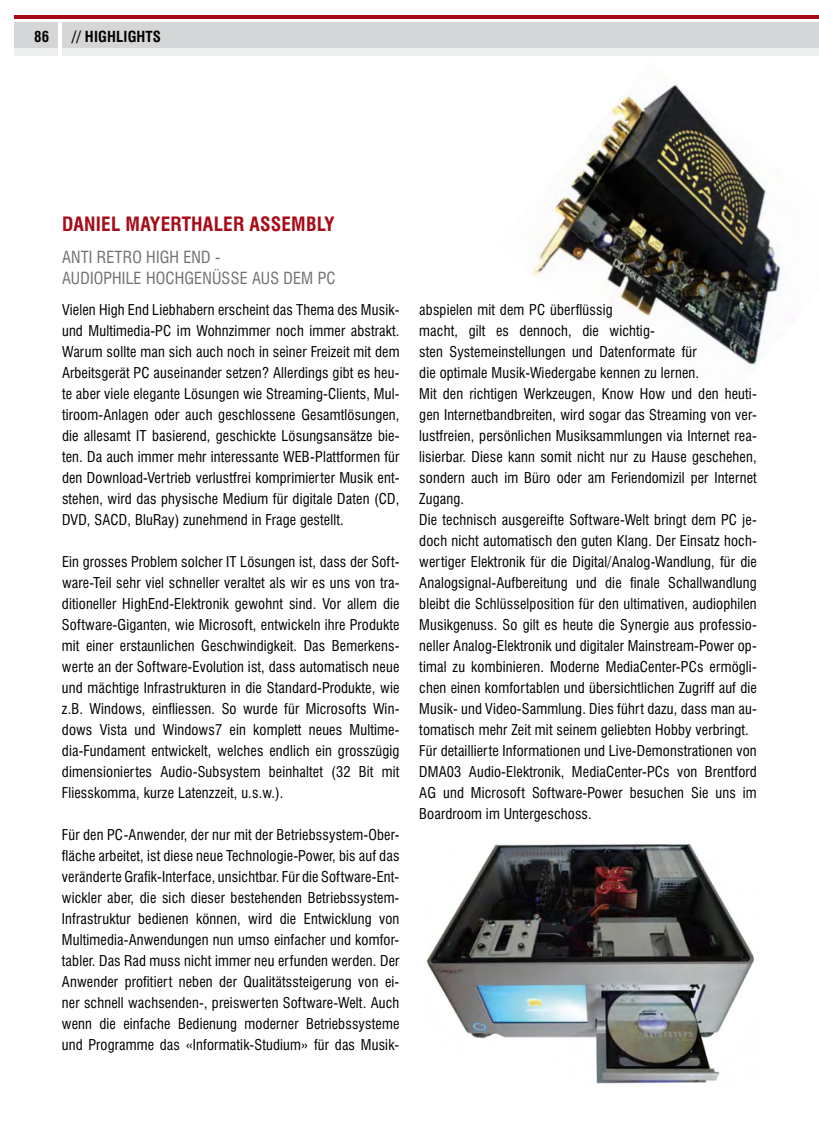
<style>
.page{position:relative;width:819px;height:1141px;background:#fff}
.page>*{position:absolute;margin:0;border:0;box-sizing:border-box;transform-origin:0 0}
.t1{font:700 condensed 19.25px "Swiss 721 BT";letter-spacing:.01em;color:#a60b16}
.t2{font:condensed 16.28px/21px "Swiss 721 BT";letter-spacing:.01em;color:#707173}
.t3{font:700 condensed 14.88px "Swiss 721 BT";letter-spacing:.01em;color:#000}
.t4{font:condensed 14.53px/21px "Swiss 721 BT";letter-spacing:.01em;color:#000;text-align:justify}
</style>
<div class="page">
<div style="left:15px;top:22px;width:804px;height:29px;background:#d5d6d7"></div>
<hr style="left:15px;top:15px;width:804px;height:4px;background:#a60b16">
<div style="left:15px;top:48px;width:804px;height:8px;background:#eeefef"></div>
<hr style="left:58px;top:20px;width:4px;height:39px;background:#fff">
<img style="left:426px;top:843px;width:328px;height:244px">
<img style="left:531px;top:84px;width:253px;height:285px">
<p class="t3" style="left:34px;top:28px;width:17px">86</p>
<p class="t3" style="left:72px;top:28px;width:91px">// HIGHLIGHTS</p>
<p class="t1" style="left:62px;top:212px;width:274px">DANIEL MAYERTHALER ASSEMBLY</p>
<p class="t2" style="left:62px;top:246px;width:265px">Anti Retro High End -<br>audiophile Hochgenüsse aus dem PC</p>
<p class="t4" style="left:62px;top:299px;width:339px">Vielen High End Liebhabern erscheint das Thema des Musik&shy;und Multimedia-PC im Wohnzimmer noch immer abstrakt.<br>Warum sollte man sich auch noch in seiner Freizeit mit dem Arbeitsgerät PC auseinander setzen? Allerdings gibt es heu&shy;te aber viele elegante Lösungen wie Streaming-Clients, Mul&shy;tiroom-Anlagen oder auch geschlossene Gesamtlösungen, die allesamt IT basierend, geschickte Lösungsansätze bie&shy;ten. Da auch immer mehr interessante WEB-Plattformen für den Download-Vertrieb verlustfrei komprimierter Musik ent&shy;stehen, wird das physische Medium für digitale Daten (CD, DVD, SACD, BluRay) zunehmend in Frage gestellt.</p>
<p class="t4" style="left:62px;top:551px;width:339px">Ein grosses Problem solcher IT Lösungen ist, dass der Soft&shy;ware-Teil sehr viel schneller veraltet als wir es uns von tra&shy;ditioneller HighEnd-Elektronik gewohnt sind. Vor allem die Software-Giganten, wie Microsoft, entwickeln ihre Produkte mit einer erstaunlichen Geschwindigkeit. Das Bemerkens&shy;werte an der Software-Evolution ist, dass automatisch neue und mächtige Infrastrukturen in die Standard-Produkte, wie z.B. Windows, einfliessen. So wurde für Microsofts Win&shy;dows Vista und Windows7 ein komplett neues Multime&shy;dia-Fundament entwickelt, welches endlich ein grosszügig dimensioniertes Audio-Subsystem beinhaltet (32 Bit mit Fliesskomma, kurze Latenzzeit, u.s.w.).</p>
<p class="t4" style="left:62px;top:824px;width:339px">Für den PC-Anwender, der nur mit der Betriebssystem-Ober&shy;fläche arbeitet, ist diese neue Technologie-Power, bis auf das veränderte Grafik-Interface, unsichtbar. Für die Software-Ent&shy;wickler aber, die sich dieser bestehenden Betriebssystem-Infrastruktur bedienen können, wird die Entwicklung von Multimedia-Anwendungen nun umso einfacher und komfor&shy;tabler. Das Rad muss nicht immer neu erfunden werden. Der Anwender profitiert neben der Qualitätssteigerung von ei&shy;ner schnell wachsenden-, preiswerten Software-Welt. Auch wenn die einfache Bedienung moderner Betriebssysteme und Programme das «Informatik-Studium» für das Musik-</p>
<p class="t4" style="left:419px;top:299px;width:339px;text-align:left">abspielen mit dem PC überflüssig<br>macht, gilt es dennoch, die wichtig-<br>sten Systemeinstellungen und Datenformate für<br>die optimale Musik-Wiedergabe kennen zu lernen.<br>Mit den richtigen Werkzeugen, Know How und den heuti&shy;gen Internetbandbreiten, wird sogar das Streaming von ver&shy;lustfreien, persönlichen Musiksammlungen via Internet rea&shy;lisierbar. Diese kann somit nicht nur zu Hause geschehen, sondern auch im Büro oder am Feriendomizil per Internet Zugang.<br>Die technisch ausgereifte Software-Welt bringt dem PC je&shy;doch nicht automatisch den guten Klang. Der Einsatz hoch&shy;wertiger Elektronik für die Digital/Analog-Wandlung, für die Analogsignal-Aufbereitung und die finale Schallwandlung bleibt die Schlüsselposition für den ultimativen, audiophilen Musikgenuss. So gilt es heute die Synergie aus professio&shy;neller Analog-Elektronik und digitaler Mainstream-Power op&shy;timal zu kombinieren. Moderne MediaCenter-PCs ermögli&shy;chen einen komfortablen und übersichtlichen Zugriff auf die Musik- und Video-Sammlung. Dies führt dazu, dass man au&shy;tomatisch mehr Zeit mit seinem geliebten Hobby verbringt.<br>Für detaillierte Informationen und Live-Demonstrationen von DMA03 Audio-Elektronik, MediaCenter-PCs von Brentford AG und Microsoft Software-Power besuchen Sie uns im Boardroom im Untergeschoss.</p>
</div>
